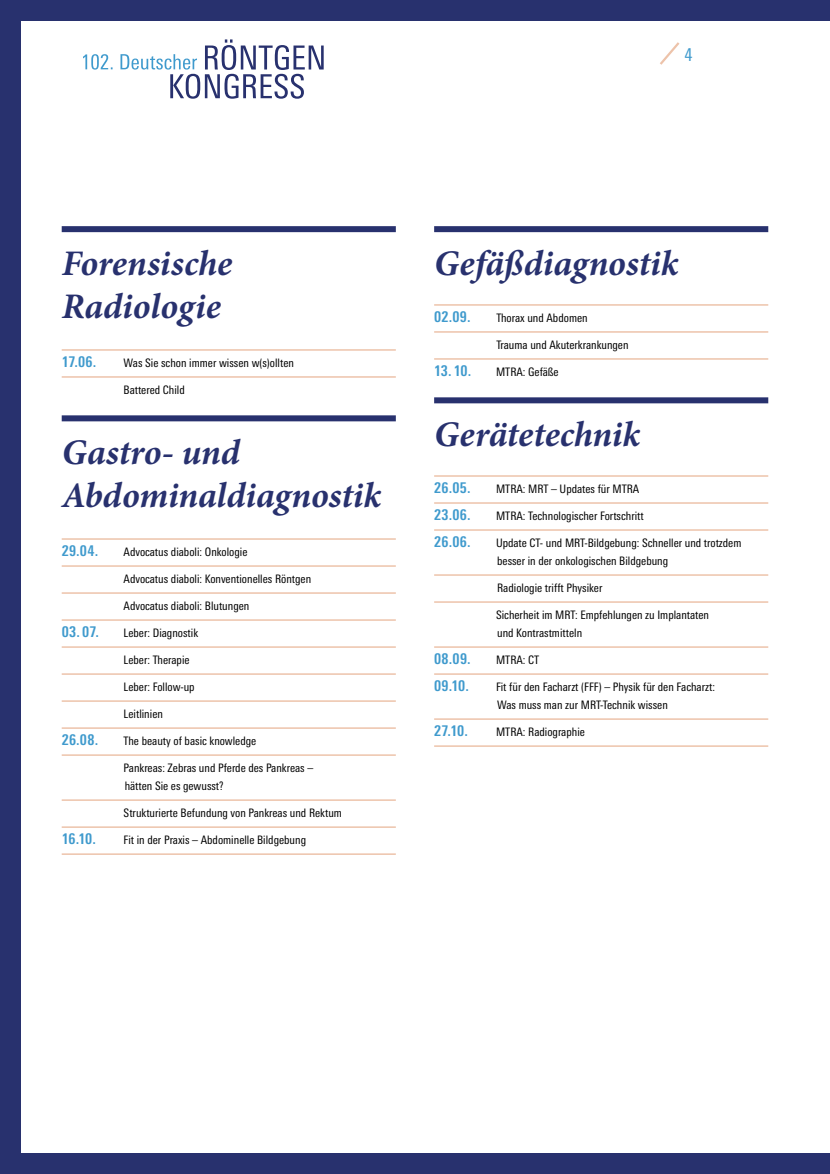
<style>
.page{position:relative;width:830px;height:1174px;background:#fff}
.page>*{position:absolute;margin:0;border:0;box-sizing:border-box;transform-origin:0 0}
.t1{font:italic 700 36px/43.2px "Minion Pro";letter-spacing:-.005em;color:#28316e}
.t2{font:condensed 18px "Linotype Univers";color:#3f9acd}
.t3{font:700 condensed 15px "Linotype Univers";letter-spacing:.02em;color:#3f9acd}
.t4{font:condensed 11.7px/18px "Linotype Univers";color:#000}
</style>
<div class="page">
<div style="left:0;top:0;width:829px;height:1174px;background:#28316e"></div>
<div style="left:21px;top:21px;width:808px;height:1131px;background:#fff"></div>
<svg style="left:83px;top:39px;width:240px;height:60px"></svg>
<svg style="left:660px;top:42px;width:20px;height:23px"></svg>
<div style="left:62px;top:226px;width:333px;height:6px;background:#28316e"></div>
<hr style="left:62px;top:349px;width:333px;height:2px;background:#edc3aa">
<hr style="left:62px;top:376px;width:333px;height:2px;background:#edc3aa">
<div style="left:62px;top:415px;width:333px;height:6px;background:#28316e"></div>
<hr style="left:62px;top:538px;width:333px;height:2px;background:#edc3aa">
<hr style="left:62px;top:565px;width:333px;height:2px;background:#edc3aa">
<hr style="left:62px;top:592px;width:333px;height:2px;background:#edc3aa">
<hr style="left:62px;top:619px;width:333px;height:2px;background:#edc3aa">
<hr style="left:62px;top:646px;width:333px;height:2px;background:#edc3aa">
<hr style="left:62px;top:673px;width:333px;height:2px;background:#edc3aa">
<hr style="left:62px;top:700px;width:333px;height:2px;background:#edc3aa">
<hr style="left:62px;top:727px;width:333px;height:2px;background:#edc3aa">
<hr style="left:62px;top:754px;width:333px;height:2px;background:#edc3aa">
<hr style="left:62px;top:799px;width:333px;height:2px;background:#edc3aa">
<hr style="left:62px;top:826px;width:333px;height:2px;background:#edc3aa">
<hr style="left:62px;top:853px;width:333px;height:2px;background:#edc3aa">
<div style="left:434px;top:226px;width:333px;height:6px;background:#28316e"></div>
<hr style="left:434px;top:304px;width:333px;height:2px;background:#edc3aa">
<hr style="left:434px;top:331px;width:333px;height:2px;background:#edc3aa">
<hr style="left:434px;top:358px;width:333px;height:2px;background:#edc3aa">
<div style="left:434px;top:397px;width:333px;height:6px;background:#28316e"></div>
<hr style="left:434px;top:475px;width:333px;height:2px;background:#edc3aa">
<hr style="left:434px;top:502px;width:333px;height:2px;background:#edc3aa">
<hr style="left:434px;top:529px;width:333px;height:2px;background:#edc3aa">
<hr style="left:434px;top:574px;width:333px;height:2px;background:#edc3aa">
<hr style="left:434px;top:601px;width:333px;height:2px;background:#edc3aa">
<hr style="left:434px;top:646px;width:333px;height:2px;background:#edc3aa">
<hr style="left:434px;top:673px;width:333px;height:2px;background:#edc3aa">
<hr style="left:434px;top:718px;width:333px;height:2px;background:#edc3aa">
<hr style="left:434px;top:745px;width:333px;height:2px;background:#edc3aa">
<h2 class="t2" style="left:684px;top:44px;width:10px">4</h2>
<h1 class="t1" style="left:62px;top:241px;width:172px">Forensische<br>Radiologie</h1>
<p class="t3" style="left:62px;top:352px;width:36px">17.06.</p>
<p class="t4" style="left:124px;top:353px;width:172px">Was Sie schon immer wissen w(s)ollten</p>
<p class="t4" style="left:124px;top:380px;width:63px">Battered Child</p>
<h1 class="t1" style="left:62px;top:430px;width:321px">Gastro- und<br>Abdominaldiagnostik</h1>
<p class="t3" style="left:62px;top:541px;width:38px">29.04.</p>
<p class="t4" style="left:124px;top:542px;width:125px">Advocatus diaboli: Onkologie</p>
<p class="t4" style="left:124px;top:569px;width:189px">Advocatus diaboli: Konventionelles Röntgen</p>
<p class="t4" style="left:124px;top:596px;width:127px">Advocatus diaboli: Blutungen</p>
<p class="t3" style="left:62px;top:622px;width:39px">03. 07.</p>
<p class="t4" style="left:124px;top:623px;width:76px">Leber: Diagnostik</p>
<p class="t4" style="left:124px;top:650px;width:67px">Leber: Therapie</p>
<p class="t4" style="left:124px;top:677px;width:72px">Leber: Follow-up</p>
<p class="t4" style="left:124px;top:704px;width:41px">Leitlinien</p>
<p class="t3" style="left:62px;top:730px;width:38px">26.08.</p>
<p class="t4" style="left:124px;top:731px;width:134px">The beauty of basic knowledge</p>
<p class="t4" style="left:124px;top:758px;width:191px">Pankreas: Zebras und Pferde des Pankreas – hätten Sie es gewusst?</p>
<p class="t4" style="left:124px;top:803px;width:220px">Strukturierte Befundung von Pankreas und Rektum</p>
<p class="t3" style="left:62px;top:829px;width:36px">16.10.</p>
<p class="t4" style="left:124px;top:830px;width:184px">Fit in der Praxis – Abdominelle Bildgebung</p>
<h1 class="t1" style="left:434px;top:241px;width:246px">Gefäßdiagnostik</h1>
<p class="t3" style="left:434px;top:307px;width:38px">02.09.</p>
<p class="t4" style="left:496px;top:308px;width:93px">Thorax und Abdomen</p>
<p class="t4" style="left:496px;top:335px;width:134px">Trauma und Akuterkrankungen</p>
<p class="t3" style="left:434px;top:361px;width:39px">13. 10.</p>
<p class="t4" style="left:496px;top:362px;width:64px">MTRA: Gefäße</p>
<h1 class="t1" style="left:434px;top:412px;width:207px">Gerätetechnik</h1>
<p class="t3" style="left:434px;top:478px;width:38px">26.05.</p>
<p class="t4" style="left:496px;top:479px;width:145px">MTRA: MRT – Updates für MTRA</p>
<p class="t3" style="left:434px;top:505px;width:38px">23.06.</p>
<p class="t4" style="left:496px;top:506px;width:149px">MTRA: Technologischer Fortschritt</p>
<p class="t3" style="left:434px;top:532px;width:38px">26.06.</p>
<p class="t4" style="left:496px;top:533px;width:247px">Update CT- und MRT-Bildgebung: Schneller und trotzdem besser in der onkologischen Bildgebung</p>
<p class="t4" style="left:497px;top:578px;width:107px">Radiologie trifft Physiker</p>
<p class="t4" style="left:496px;top:605px;width:214px">Sicherheit im MRT: Empfehlungen zu Implantaten und Kontrastmitteln</p>
<p class="t3" style="left:434px;top:649px;width:38px">08.09.</p>
<p class="t4" style="left:496px;top:650px;width:45px">MTRA: CT</p>
<p class="t3" style="left:434px;top:676px;width:36px">09.10.</p>
<p class="t4" style="left:496px;top:677px;width:220px">Fit für den Facharzt (FFF) – Physik für den Facharzt:<br>Was muss man zur MRT-Technik wissen</p>
<p class="t3" style="left:434px;top:721px;width:35px">27.10.</p>
<p class="t4" style="left:496px;top:722px;width:90px">MTRA: Radiographie</p>
</div>
